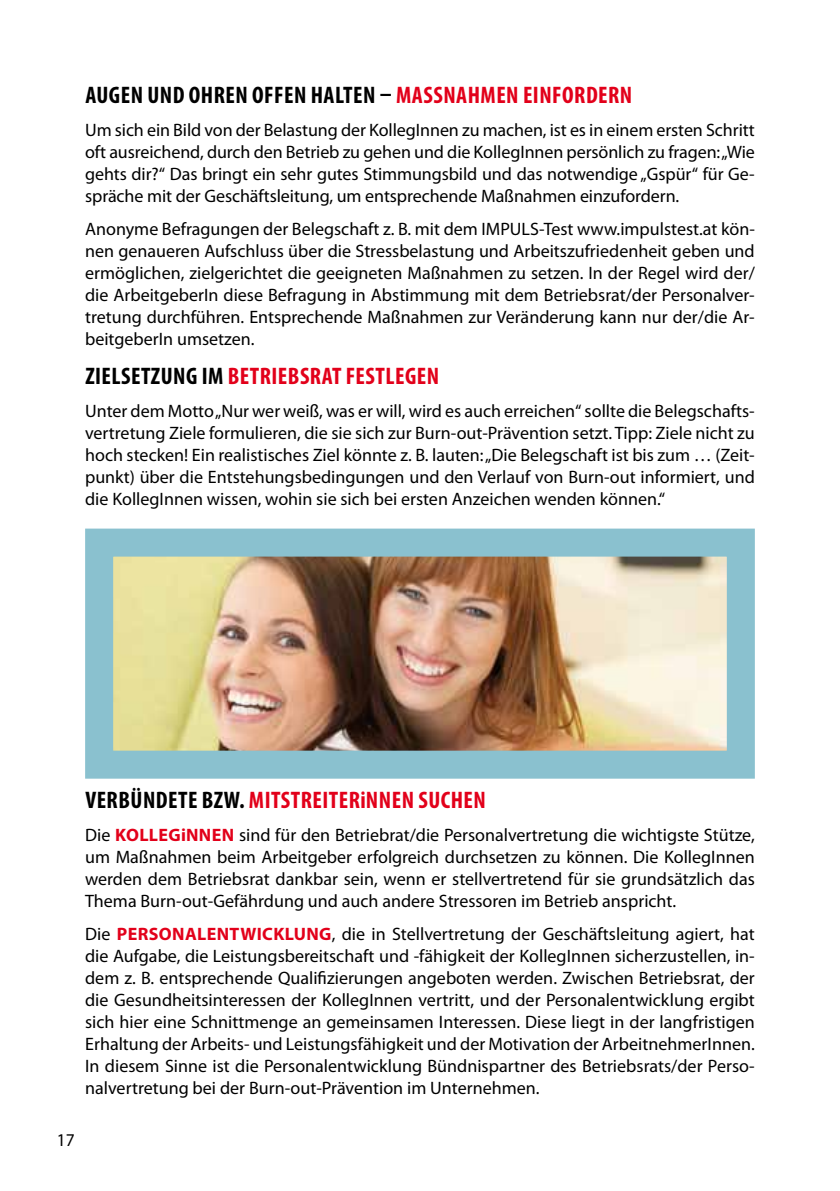
<style>
.page{position:relative;width:840px;height:1191px;background:#fff}
.page>*{position:absolute;margin:0;border:0;box-sizing:border-box;transform-origin:0 0}
.t1{font:700 condensed 24px "Myriad Pro";letter-spacing:.02em;color:#000}
.t2{font:700 condensed 24px "Myriad Pro";letter-spacing:.02em;color:#e2001a}
.t3{font:18px/22px "Myriad Pro";color:#000;text-align:justify}
.s1{color:#e2001a}
.s2{color:#000}
.s3{font-weight:700;color:#e2001a}
</style>
<div class="page">
<img style="left:114px;top:557px;width:611px;height:192px">
<div style="left:85px;top:528px;width:669px;height:250px;border:28px solid #8ac1cf"></div>
<h1 class="t1" style="left:85px;top:82px;width:548px">AUGEN UND OHREN OFFEN HALTEN – <span class="s1">MASSNAHMEN EINFORDERN</span></h1>
<p class="t3" style="left:85px;top:119px;width:670px">Um sich ein Bild von der Belastung der KollegInnen zu machen, ist es in einem ersten Schritt oft ausreichend, durch den Betrieb zu gehen und die KollegInnen persönlich zu fragen: „Wie gehts dir?“ Das bringt ein sehr gutes Stimmungsbild und das notwendige „Gspür“ für Ge&shy;spräche mit der Geschäftsleitung, um entsprechende Maßnahmen einzufordern.</p>
<p class="t3" style="left:85px;top:218px;width:671px">Anonyme Befragungen der Belegschaft z. B. mit dem IMPULS-Test www.impulstest.at kön&shy;nen genaueren Aufschluss über die Stressbelastung und Arbeitszufriedenheit geben und ermöglichen, zielgerichtet die geeigneten Maßnahmen zu setzen. In der Regel wird der/ die ArbeitgeberIn diese Befragung in Abstimmung mit dem Betriebsrat/der Personalver&shy;tretung durchführen. Entsprechende Maßnahmen zur Veränderung kann nur der/die Ar&shy;beitgeberIn umsetzen.</p>
<h1 class="t2" style="left:85px;top:363px;width:355px"><span class="s2">ZIELSETZUNG IM</span> BETRIEBSRAT FESTLEGEN</h1>
<p class="t3" style="left:85px;top:400px;width:671px">Unter dem Motto „Nur wer weiß, was er will, wird es auch erreichen“ sollte die Belegschafts&shy;vertretung Ziele formulieren, die sie sich zur Burn-out-Prävention setzt. Tipp: Ziele nicht zu hoch stecken! Ein realistisches Ziel könnte z. B. lauten: „Die Belegschaft ist bis zum … (Zeit&shy;punkt) über die Entstehungsbedingungen und den Verlauf von Burn-out informiert, und die KollegInnen wissen, wohin sie sich bei ersten Anzeichen wenden können.“</p>
<h1 class="t1" style="left:85px;top:787px;width:124px">VERBÜNDETE BZW</h1>
<h1 class="t2" style="left:239px;top:787px;width:248px"><span class="s2">.</span> MITSTREITERINNEN SUCHEN</h1>
<p class="t3" style="left:85px;top:824px;width:671px">Die <span class="s3">KOLLEGINN EN</span> sind für den Betriebrat/die Personalvertretung die wichtigste Stütze, um Maßnahmen beim Arbeitgeber erfolgreich durchsetzen zu können. Die KollegInnen werden dem Betriebsrat dankbar sein, wenn er stellvertretend für sie grundsätzlich das Thema Burn-out-Gefährdung und auch andere Stressoren im Betrieb anspricht.</p>
<p class="t3" style="left:85px;top:923px;width:670px">Die <span class="s3">PERSONALENTWICKLUNG</span>, die in Stellvertretung der Geschäftsleitung agiert, hat die Aufgabe, die Leistungsbereitschaft und -fähigkeit der KollegInnen sicherzustellen, in&shy;dem z. B. entsprechende Qualifizierungen angeboten werden. Zwischen Betriebsrat, der die Gesundheitsinteressen der KollegInnen vertritt, und der Personalentwicklung ergibt sich hier eine Schnittmenge an gemeinsamen Interessen. Diese liegt in der langfristigen Erhaltung der Arbeits- und Leistungsfähigkeit und der Motivation der ArbeitnehmerInnen.<br>In diesem Sinne ist die Personalentwicklung Bündnispartner des Betriebsrats/der Perso&shy;nalvertretung bei der Burn-out-Prävention im Unternehmen.</p>
<p class="t3" style="left:57px;top:1129px;width:19px">17</p>
</div>
